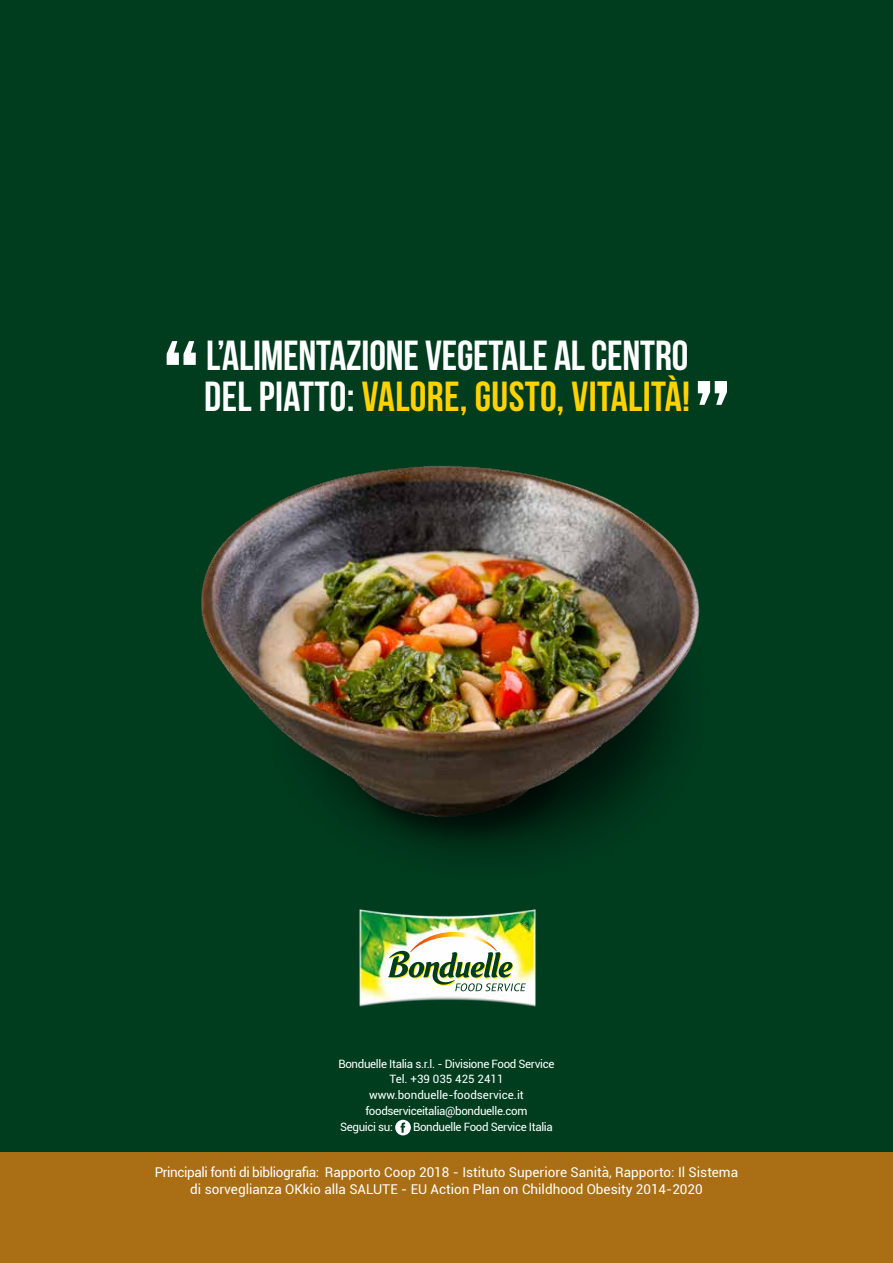
<style>
.page{position:relative;width:893px;height:1263px;background:#003d1f}
.page>*{position:absolute;margin:0;border:0;box-sizing:border-box;transform-origin:0 0}
.t1{font:115.5px "Bebas Neue";color:#fff}
.t2{font:42px "Bebas Neue";letter-spacing:.01em;color:#ffd200}
.t3{font:42px "Bebas Neue";letter-spacing:-.005em;color:#fff}
.t4{font:13.5px/16.2px "Roboto";color:#fff;text-align:center}
.t5{font:11.55px "Roboto";letter-spacing:-.03em;color:#fff}
.t6{font:11.55px "Roboto";color:#fff}
.s1{color:#fff}
</style>
<div class="page">
<div style="left:0;top:1152px;width:893px;height:111px;background:#aa6e14"></div>
<img style="left:359px;top:909px;width:177px;height:98px">
<img style="left:388px;top:932px;width:138px;height:59px">
<svg style="left:525px;top:922px;width:4px;height:4px"></svg>
<svg style="left:395px;top:1120px;width:16px;height:15px"></svg>
<div style="left:350px;top:708px;width:223px;height:141px;background:#003118"></div>
<img style="left:201px;top:465px;width:499px;height:371px">
<h1 class="t1" style="left:162px;top:319px;width:40px">“</h1>
<h2 class="t3" style="left:206px;top:333px;width:484px">L’ALIMENTAZIONE VEGETALE AL CENTRO</h2>
<h2 class="t2" style="left:204px;top:373px;width:487px"><span class="s1">DEL PIATTO:</span> VALORE, GUSTO, VITALITÀ!</h2>
<h1 class="t1" style="left:693px;top:359px;width:40px">”</h1>
<p class="t5" style="left:338px;top:1055px;width:218px">Bonduelle Italia s.r.l. - Divisione Food Service</p>
<p class="t6" style="left:389px;top:1071px;width:116px">Tel. +39 035 425 2411</p>
<p class="t6" style="left:369px;top:1087px;width:156px">www.bonduelle-foodservice.it</p>
<p class="t5" style="left:365px;top:1103px;width:163px">foodserviceitalia@bonduelle.com</p>
<p class="t5" style="left:340px;top:1119px;width:54px">Seguici su:</p>
<p class="t5" style="left:413px;top:1119px;width:141px">Bonduelle Food Service Italia</p>
<p class="t4" style="left:155px;top:1164px;width:585px">Principali fonti di bibliografia: Rapporto Coop 2018 - Istituto Superiore Sanità, Rapporto: Il Sistema di sorveglianza OKkio alla SALUTE - EU Action Plan on Childhood Obesity 2014-2020</p>
</div>
